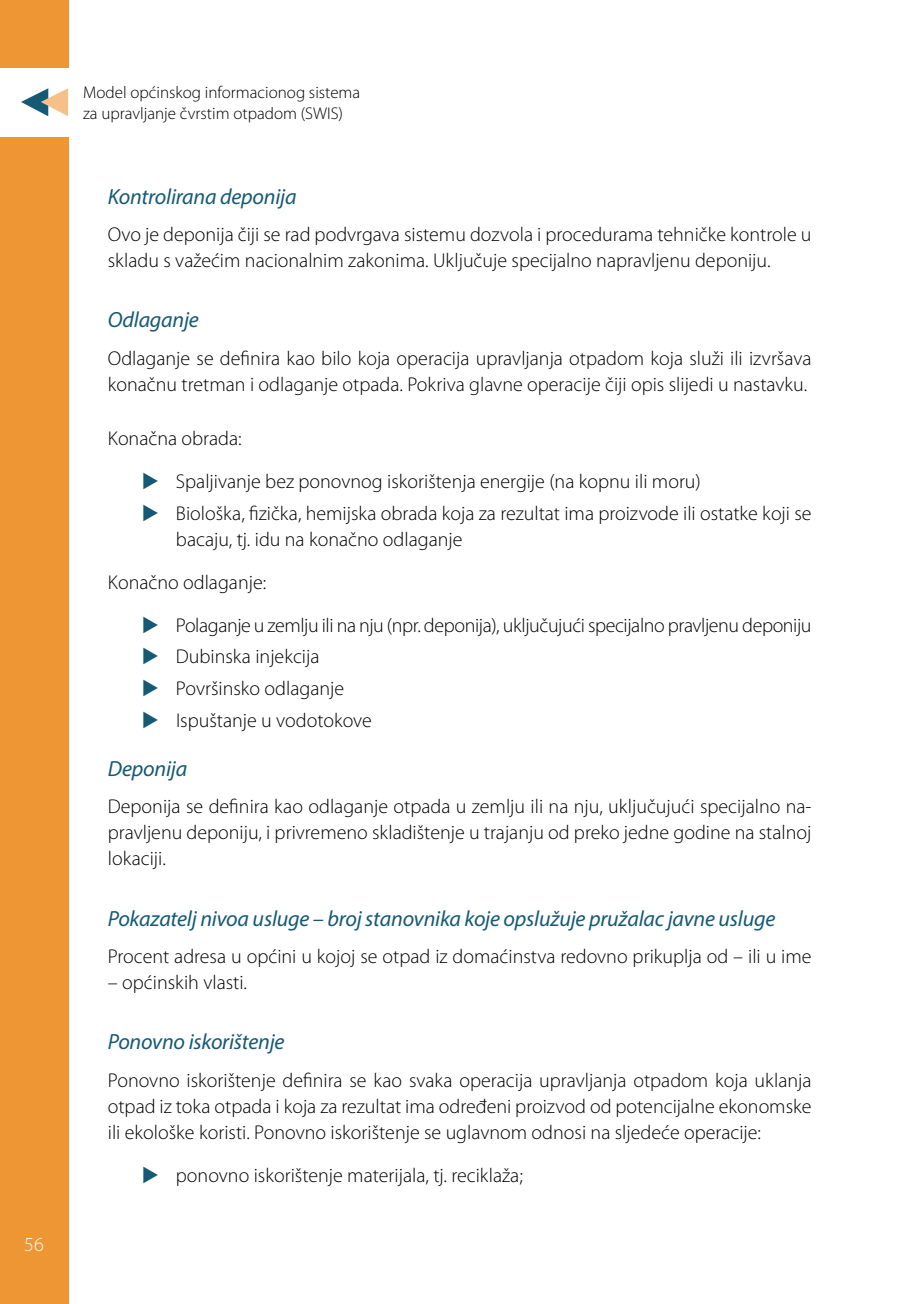
<style>
.page{position:relative;width:908px;height:1304px;background:#fff}
.page>*{position:absolute;margin:0;border:0;box-sizing:border-box;transform-origin:0 0}
.t1{font:italic 22px "Myriad Pro";letter-spacing:-.01em;color:#155a75}
.t2{font:300 20px/26px "Myriad Pro";color:#000}
.t3{font:300 20px/43px "Myriad Pro";letter-spacing:-.02em;color:#000}
.t4{font:300 20px "Myriad Pro";color:#fff}
.t5{font:300 17px/20.4px "Myriad Pro";color:#000}
</style>
<div class="page">
<div style="left:0;top:0;width:68px;height:1304px;background:#ee9534"></div>
<div style="left:0;top:68px;width:73px;height:68px;background:#fff"></div>
<svg style="left:21px;top:88px;width:47px;height:28px"></svg>
<p class="t4" style="left:24px;top:1232px;width:21px">56</p>
<p class="t5" style="left:83px;top:82px;width:278px">Model općinskog informacionog sistema za upravljanje čvrstim otpadom (SWIS)</p>
<p class="t1" style="left:108px;top:183px;width:190px">Kontrolirana deponija</p>
<p class="t2" style="left:108px;top:221px;width:704px">Ovo je deponija čiji se rad podvrgava sistemu dozvola i procedurama tehničke kontrole u skladu s važećim nacionalnim zakonima. Uključuje specijalno napravljenu deponiju.</p>
<p class="t1" style="left:108px;top:306px;width:92px">Odlaganje</p>
<p class="t2" style="left:108px;top:345px;width:704px">Odlaganje se definira kao bilo koja operacija upravljanja otpadom koja služi ili izvršava konačnu tretman i odlaganje otpada. Pokriva glavne operacije čiji opis slijedi u nastavku.</p>
<p class="t2" style="left:176px;top:417px;width:526px;line-height:43px;text-indent:-68px">Konačna obrada:<br>Spaljivanje bez ponovnog iskorištenja energije (na kopnu ili moru)</p>
<p class="t2" style="left:176px;top:500px;width:636px">Biološka, fizička, hemijska obrada koja za rezultat ima proizvode ili ostatke koji se bacaju, tj. idu na konačno odlaganje</p>
<p class="t3" style="left:176px;top:560px;width:636px;text-indent:-68px">Konačno odlaganje:<br>Polaganje u zemlju ili na nju (npr. deponija), uključujući specijalno pravljenu deponiju</p>
<p class="t2" style="left:176px;top:641px;width:197px;line-height:31.6px">Dubinska injekcija<br>Površinsko odlaganje<br>Ispuštanje u vodotokove</p>
<p class="t1" style="left:108px;top:755px;width:81px">Deponija</p>
<p class="t2" style="left:108px;top:793px;width:705px;text-align:justify">Deponija se definira kao odlaganje otpada u zemlju ili na nju, uključujući specijalno na&shy;pravljenu deponiju, i privremeno skladištenje u trajanju od preko jedne godine na stalnoj lokaciji.</p>
<p class="t1" style="left:108px;top:905px;width:668px">Pokazatelj nivoa usluge – broj stanovnika koje opslužuje pružalac javne usluge</p>
<p class="t2" style="left:108px;top:943px;width:705px">Procent adresa u općini u kojoj se otpad iz domaćinstva redovno prikuplja od – ili u ime</p>
<p class="t2" style="left:108px;top:969px;width:141px">– općinskih vlasti.</p>
<p class="t1" style="left:108px;top:1028px;width:178px">Ponovno iskorištenje</p>
<p class="t2" style="left:108px;top:1067px;width:705px;text-align:justify">Ponovno iskorištenje definira se kao svaka operacija upravljanja otpadom koja uklanja otpad iz toka otpada i koja za rezultat ima određeni proizvod od potencijalne ekonomske ili ekološke koristi. Ponovno iskorištenje se uglavnom odnosi na sljedeće operacije:</p>
<p class="t2" style="left:176px;top:1162px;width:348px">ponovno iskorištenje materijala, tj. reciklaža;</p>
</div>
